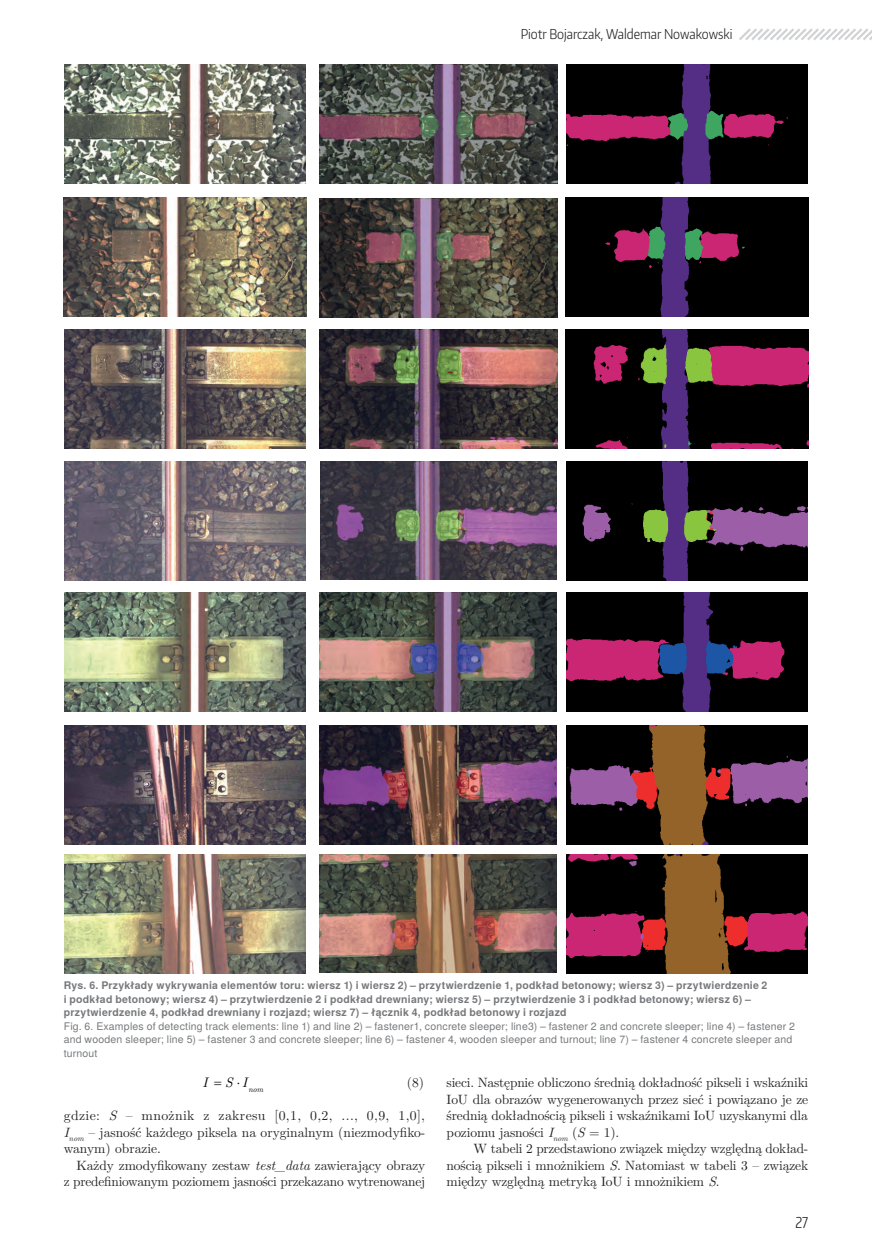
<style>
.page{position:relative;width:872px;height:1255px;background:#fff}
.page>*{position:absolute;margin:0;border:0;box-sizing:border-box;transform-origin:0 0}
.t1{font:300 15px "Encode Sans Condensed";color:#231f20}
.t2{font:italic 13.8px "LM Roman 10";color:#000001}
.t3{font:13.5px/16.5px "LM Roman 10";letter-spacing:-.01em;color:#231f20;text-align:justify}
.t4{font:300 13.5px "Encode Sans Condensed";color:#231f20}
.t5{font:700 10.5px/13.5px "Te X Gyre Heros";letter-spacing:.025em;color:#76787b}
.t6{font:10.5px/13.5px "Te X Gyre Heros";letter-spacing:.015em;color:#76787b}
.t7{font:italic 7.95px "LM Roman 10";color:#000001}
.s1{font-style:italic}
</style>
<div class="page">
<img style="left:64px;top:64px;width:242px;height:119px">
<img style="left:319px;top:64px;width:238px;height:119px">
<img style="left:566px;top:64px;width:242px;height:119px">
<img style="left:64px;top:197px;width:242px;height:119px">
<img style="left:319px;top:199px;width:238px;height:119px">
<img style="left:565px;top:197px;width:243px;height:119px">
<img style="left:65px;top:330px;width:240px;height:119px">
<img style="left:319px;top:329px;width:238px;height:119px">
<img style="left:565px;top:329px;width:243px;height:119px">
<img style="left:64px;top:461px;width:242px;height:119px">
<img style="left:320px;top:461px;width:236px;height:118px">
<img style="left:566px;top:461px;width:242px;height:119px">
<img style="left:65px;top:592px;width:240px;height:119px">
<img style="left:320px;top:593px;width:236px;height:118px">
<img style="left:567px;top:592px;width:240px;height:119px">
<img style="left:64px;top:725px;width:242px;height:119px">
<img style="left:320px;top:726px;width:236px;height:118px">
<img style="left:566px;top:725px;width:241px;height:119px">
<img style="left:65px;top:854px;width:240px;height:119px">
<img style="left:320px;top:854px;width:236px;height:118px">
<img style="left:567px;top:854px;width:240px;height:119px">
<svg style="left:739px;top:28px;width:133px;height:12px"></svg>
<p class="t4" style="left:520px;top:25px;width:213px">Piotr Bojarczak, Waldemar Nowakowski</p>
<p class="t5" style="left:64px;top:977px;width:705px">Rys. 6. Przykłady wykrywania elementów toru: wiersz 1) i wiersz 2) – przytwierdzenie 1, podkład betonowy; wiersz 3) – przytwierdzenie 2 i podkład betonowy; wiersz 4) – przytwierdzenie 2 i podkład drewniany; wiersz 5) – przytwierdzenie 3 i podkład betonowy; wiersz 6) – przytwierdzenie 4, podkład drewniany i rozjazd; wiersz 7) – łącznik 4, podkład betonowy i rozjazd</p>
<p class="t6" style="left:64px;top:1018px;width:733px">Fig. 6. Examples of detecting track elements: line 1) and line 2) – fastener1, concrete sleeper; line3) – fastener 2 and concrete sleeper; line 4) – fastener 2 and wooden sleeper; line 5) – fastener 3 and concrete sleeper; line 6) – fastener 4, wooden sleeper and turnout; line 7) – fastener 4 concrete sleeper and turnout</p>
<p class="t7" style="left:248px;top:1082px;width:16px">nom</p>
<p class="t2" style="left:202px;top:1071px;width:7px">I</p>
<p class="t2" style="left:225px;top:1071px;width:24px">S I⋅</p>
<p class="t3" style="left:407px;top:1073px;width:18px">(8)</p>
<p class="t3" style="left:64px;top:1106px;width:363px">gdzie: <span class="s1">S</span> – mnożnik z zakresu [0,1, 0,2, ..., 0,9, 1,0], <span class="s1">I</span><sub>nom</sub> – jasność każdego piksela na oryginalnym (niezmodyfiko&shy;wanym) obrazie.</p>
<p class="t3" style="left:64px;top:1155px;width:363px;text-align:right">Każdy zmodyfikowany zestaw <span class="s1">test_data</span> zawierający obrazy<br>z predefiniowanym poziomem jasności przekazano wytrenowanej</p>
<p class="t3" style="left:446px;top:1073px;width:363px">sieci. Następnie obliczono średnią dokładność pikseli i wskaźniki IoU dla obrazów wygenerowanych przez sieć i powiązano je ze średnią dokładnością pikseli i wskaźnikami IoU uzyskanymi dla poziomu jasności <span class="s1">I</span><sub>nom</sub> (<span class="s1">S</span> = 1).</p>
<p class="t3" style="left:446px;top:1139px;width:363px;text-indent:27px">W tabeli 2 przedstawiono związek między względną dokład&shy;nością pikseli i mnożnikiem <span class="s1">S</span>. Natomiast w tabeli 3 – związek między względną metryką IoU i mnożnikiem <span class="s1">S</span>.</p>
<p class="t1" style="left:795px;top:1212px;width:14px">27</p>
</div>
